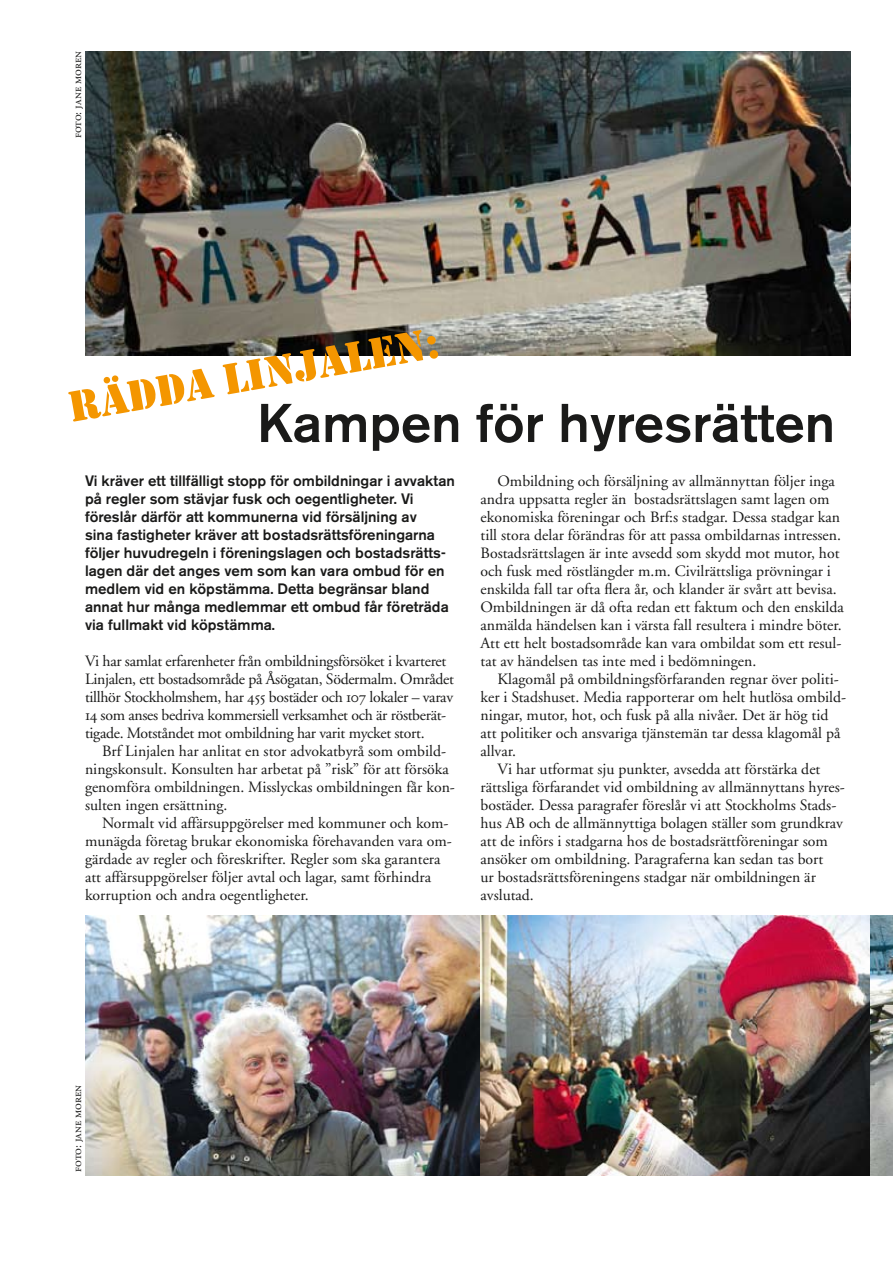
<style>
.page{position:relative;width:893px;height:1263px;background:#fff}
.page>*{position:absolute;margin:0;border:0;box-sizing:border-box;transform-origin:0 0}
.t1{font:500 54px "Akzidenz Grotesk BE";color:#1a1a19}
.t2{font:45px "Stencil";color:#f49600}
.t3{font:15.75px/18px "Adobe Garamond";color:#1a1a19}
.t4{font:15.75px/18px "Adobe Garamond";letter-spacing:-.02em;color:#1a1a19}
.t5{font:500 15px/18px "Akzidenz Grotesk BE";color:#1a1a19}
.t6{font:12px "Adobe Garamond Exp";color:#1a1a19}
.s1{font-family:"Adobe Garamond Exp"}
</style>
<div class="page">
<img style="left:85px;top:916px;width:786px;height:259px">
<img style="left:871px;top:916px;width:22px;height:259px">
<img style="left:85px;top:51px;width:765px;height:304px">
<p class="t6" style="left:73px;top:138px;width:89px;rotate:-90deg">foto: jane moren</p>
<h2 class="t2" style="left:64px;top:382px;width:377px;rotate:-10deg">Rädda linjalen:</h2>
<h1 class="t1" style="left:257px;top:390px;width:580px">Kampen för hyresrätten</h1>
<p class="t5" style="left:85px;top:472px;width:371px">Vi kräver ett tillfälligt stopp för ombildningar i avvaktan på regler som stävjar fusk och oegentligheter. Vi föreslår därför att kommunerna vid försäljning av<br>sina fastigheter kräver att bostadsrättsföreningarna följer huvudregeln i föreningslagen och bostadsrätts&shy;lagen där det anges vem som kan vara ombud för en medlem vid en köpstämma. Detta begränsar bland annat hur många medlemmar ett ombud får företräda via fullmakt vid köpstämma.</p>
<p class="t4" style="left:85px;top:652px;width:370px">Vi har samlat erfarenheter från ombildningsförsöket i kvarteret Linjalen, ett bostadsområde på Åsögatan, Södermalm. Området tillhör Stockholmshem, har <span class="s1">455</span> bostäder och <span class="s1">107</span> lokaler – varav <span class="s1">14</span> som anses bedriva kommersiell verksamhet och är röstberät&shy;tigade. Motståndet mot ombildning har varit mycket stort.</p>
<p class="t3" style="left:85px;top:742px;width:371px;text-indent:17px">Brf Linjalen har anlitat en stor advokatbyrå som ombild&shy;ningskonsult. Konsulten har arbetat på ”risk” för att försöka genomföra ombildningen. Misslyckas ombildningen får kon&shy;sulten ingen ersättning.</p>
<p class="t3" style="left:85px;top:814px;width:368px;text-indent:17px">Normalt vid affärsuppgörelser med kommuner och kom&shy;munägda företag brukar ekonomiska förehavanden vara om&shy;gärdade av regler och föreskrifter. Regler som ska garantera att affärsuppgörelser följer avtal och lagar, samt förhindra korruption och andra oegentligheter.</p>
<p class="t3" style="left:480px;top:472px;width:365px;text-indent:17px">Ombildning och försäljning av allmännyttan följer inga andra uppsatta regler än bostadsrättslagen samt lagen om ekonomiska föreningar och Brf:s stadgar. Dessa stadgar kan till stora delar förändras för att passa ombildarnas intressen.<br>Bostadsrättslagen är inte avsedd som skydd mot mutor, hot och fusk med röstlängder m.m. Civilrättsliga prövningar i enskilda fall tar ofta flera år, och klander är svårt att bevisa.<br>Ombildningen är då ofta redan ett faktum och den enskilda anmälda händelsen kan i värsta fall resultera i mindre böter.<br>Att ett helt bostadsområde kan vara ombildat som ett resul&shy;tat av händelsen tas inte med i bedömningen.</p>
<p class="t3" style="left:497px;top:670px;width:343px">Klagomål på ombildningsförfaranden regnar över politi-</p>
<p class="t3" style="left:480px;top:688px;width:367px">ker i Stadshuset. Media rapporterar om helt hutlösa ombild-</p>
<p class="t3" style="left:480px;top:706px;width:349px">ningar, mutor, hot, och fusk på alla nivåer. Det är hög tid</p>
<p class="t3" style="left:480px;top:724px;width:361px">att politiker och ansvariga tjänstemän tar dessa klagomål på</p>
<p class="t3" style="left:480px;top:742px;width:37px">allvar.</p>
<p class="t3" style="left:497px;top:760px;width:324px">Vi har utformat sju punkter, avsedda att förstärka det</p>
<p class="t3" style="left:480px;top:778px;width:366px">rättsliga förfarandet vid ombildning av allmännyttans hyres-</p>
<p class="t3" style="left:480px;top:796px;width:357px">bostäder. Dessa paragrafer föreslår vi att Stockholms Stads-</p>
<p class="t3" style="left:480px;top:814px;width:364px">hus AB och de allmännyttiga bolagen ställer som grundkrav</p>
<p class="t3" style="left:480px;top:832px;width:349px">att de införs i stadgarna hos de bostadsrättföreningar som</p>
<p class="t3" style="left:480px;top:850px;width:344px">ansöker om ombildning. Paragraferna kan sedan tas bort</p>
<p class="t3" style="left:480px;top:868px;width:337px">ur bostadsrättsföreningens stadgar när ombildningen är</p>
<p class="t3" style="left:480px;top:886px;width:55px">avslutad.</p>
<p class="t6" style="left:73px;top:1172px;width:89px;rotate:-90deg">foto: jane moren</p>
</div>
